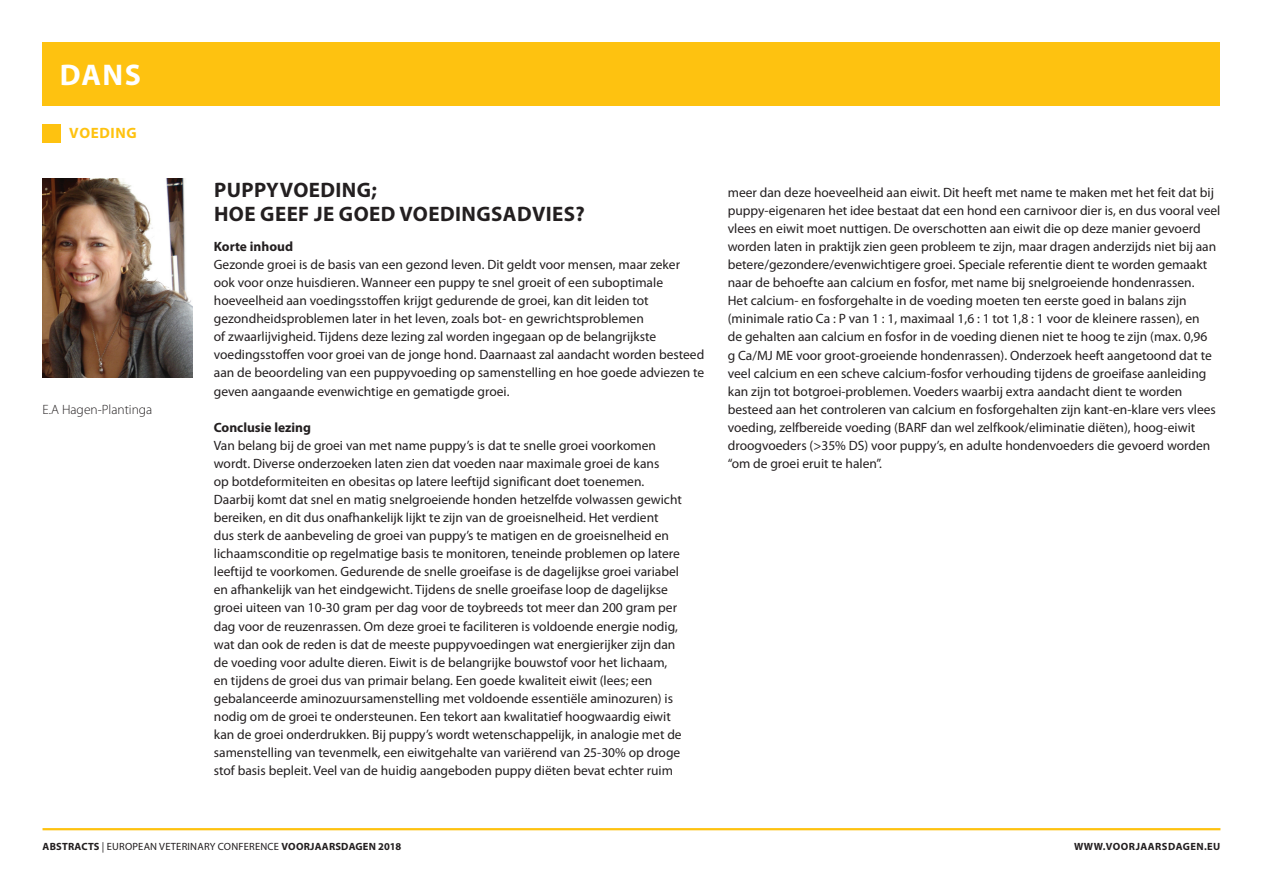
<style>
.page{position:relative;width:1263px;height:893px;background:#fff}
.page>*{position:absolute;margin:0;border:0;box-sizing:border-box;transform-origin:0 0}
.t1{font:700 30px "Myriad Pro";color:#fff}
.t2{font:700 21px/24px "Myriad Pro";letter-spacing:.02em;color:#231f20}
.t3{font:700 15px "Myriad Pro";letter-spacing:.045em;color:#fec210}
.t4{font:13.5px/18.1px "Myriad Pro";color:#231f20}
.t5{font:700 13.5px "Myriad Pro";color:#231f20}
.t6{font:300 13.5px "Myriad Pro";color:#231f20}
.t7{font:10.5px "Myriad Pro";letter-spacing:.02em;color:#231f20}
.t8{font:700 10.5px "Myriad Pro";letter-spacing:.045em;color:#231f20}
.s1{font-weight:700}
</style>
<div class="page">
<div style="left:43px;top:43px;width:1177px;height:63px;background:#fec210"></div>
<hr style="left:43px;top:828px;width:1177px;height:2px;background:#fec210">
<div style="left:43px;top:124px;width:18px;height:18px;background:#fec210"></div>
<img style="left:43px;top:179px;width:150px;height:198px">
<hr style="left:1262px;top:43px;width:1px;height:31px;background:#ed028c">
<h1 class="t1" style="left:60px;top:58px;width:83px">DANS</h1>
<p class="t3" style="left:69px;top:125px;width:69px">VOEDING</p>
<p class="t6" style="left:43px;top:402px;width:111px">E.A Hagen-Plantinga</p>
<h2 class="t2" style="left:214px;top:178px;width:372px">PUPPYVOEDING;<br>HOE GEEF JE GOED VOEDINGSADVIES?</h2>
<p class="t5" style="left:214px;top:239px;width:81px">KORTE INHOUD</p>
<p class="t4" style="left:214px;top:256px;width:492px">Gezonde groei is de basis van een gezond leven. Dit geldt voor mensen, maar zeker ook voor onze huisdieren. Wanneer een puppy te snel groeit of een suboptimale hoeveelheid aan voedingsstoffen krijgt gedurende de groei, kan dit leiden tot gezondheidsproblemen later in het leven, zoals bot- en gewrichtsproblemen<br>of zwaarlijvigheid. Tijdens deze lezing zal worden ingegaan op de belangrijkste voedingsstoffen voor groei van de jonge hond. Daarnaast zal aandacht worden besteed aan de beoordeling van een puppyvoeding op samenstelling en hoe goede adviezen te geven aangaande evenwichtige en gematigde groei.</p>
<p class="t5" style="left:214px;top:420px;width:99px">CONCLUSIE LEZING</p>
<p class="t4" style="left:214px;top:436px;width:470px">Van belang bij de groei van met name puppy’s is dat te snelle groei voorkomen wordt. Diverse onderzoeken laten zien dat voeden naar maximale groei de kans<br>op botdeformiteiten en obesitas op latere leeftijd significant doet toenemen.<br>Daarbij komt dat snel en matig snelgroeiende honden hetzelfde volwassen gewicht bereiken, en dit dus onafhankelijk lijkt te zijn van de groeisnelheid. Het verdient dus sterk de aanbeveling de groei van puppy’s te matigen en de groeisnelheid en lichaamsconditie op regelmatige basis te monitoren, teneinde problemen op latere leeftijd te voorkomen. Gedurende de snelle groeifase is de dagelijkse groei variabel en afhankelijk van het eindgewicht. Tijdens de snelle groeifase loop de dagelijkse groei uiteen van 10-30 gram per dag voor de toybreeds tot meer dan 200 gram per dag voor de reuzenrassen. Om deze groei te faciliteren is voldoende energie nodig, wat dan ook de reden is dat de meeste puppyvoedingen wat energierijker zijn dan de voeding voor adulte dieren. Eiwit is de belangrijke bouwstof voor het lichaam, en tijdens de groei dus van primair belang. Een goede kwaliteit eiwit (lees; een gebalanceerde aminozuursamenstelling met voldoende essentiële aminozuren) is nodig om de groei te ondersteunen. Een tekort aan kwalitatief hoogwaardig eiwit kan de groei onderdrukken. Bij puppy’s wordt wetenschappelijk, in analogie met de samenstelling van tevenmelk, een eiwitgehalte van variërend van 25-30% op droge stof basis bepleit. Veel van de huidig aangeboden puppy diëten bevat echter ruim</p>
<p class="t4" style="left:728px;top:183px;width:494px">meer dan deze hoeveelheid aan eiwit. Dit heeft met name te maken met het feit dat bij puppy-eigenaren het idee bestaat dat een hond een carnivoor dier is, en dus vooral veel vlees en eiwit moet nuttigen. De overschotten aan eiwit die op deze manier gevoerd worden laten in praktijk zien geen probleem te zijn, maar dragen anderzijds niet bij aan betere/gezondere/evenwichtigere groei. Speciale referentie dient te worden gemaakt naar de behoefte aan calcium en fosfor, met name bij snelgroeiende hondenrassen.<br>Het calcium- en fosforgehalte in de voeding moeten ten eerste goed in balans zijn (minimale ratio Ca : P van 1 : 1, maximaal 1,6 : 1 tot 1,8 : 1 voor de kleinere rassen), en<br>de gehalten aan calcium en fosfor in de voeding dienen niet te hoog te zijn (max. 0,96<br>g Ca/MJ ME voor groot-groeiende hondenrassen). Onderzoek heeft aangetoond dat te veel calcium en een scheve calcium-fosfor verhouding tijdens de groeifase aanleiding kan zijn tot botgroei-problemen. Voeders waarbij extra aandacht dient te worden besteed aan het controleren van calcium en fosforgehalten zijn kant-en-klare vers vlees voeding, zelfbereide voeding (BARF dan wel zelfkook/eliminatie diëten), hoog-eiwit droogvoeders (&gt;35% DS) voor puppy’s, en adulte hondenvoeders die gevoerd worden “om de groei eruit te halen”.</p>
<p class="t7" style="left:43px;top:841px;width:360px"><span class="s1">ABSTRACTS</span> | European Veterinary Conference <span class="s1">VOORJAARSDAGEN 2018</span></p>
<p class="t8" style="left:1074px;top:841px;width:148px">WWW.VOORJAARSDAGEN.EU</p>
</div>
